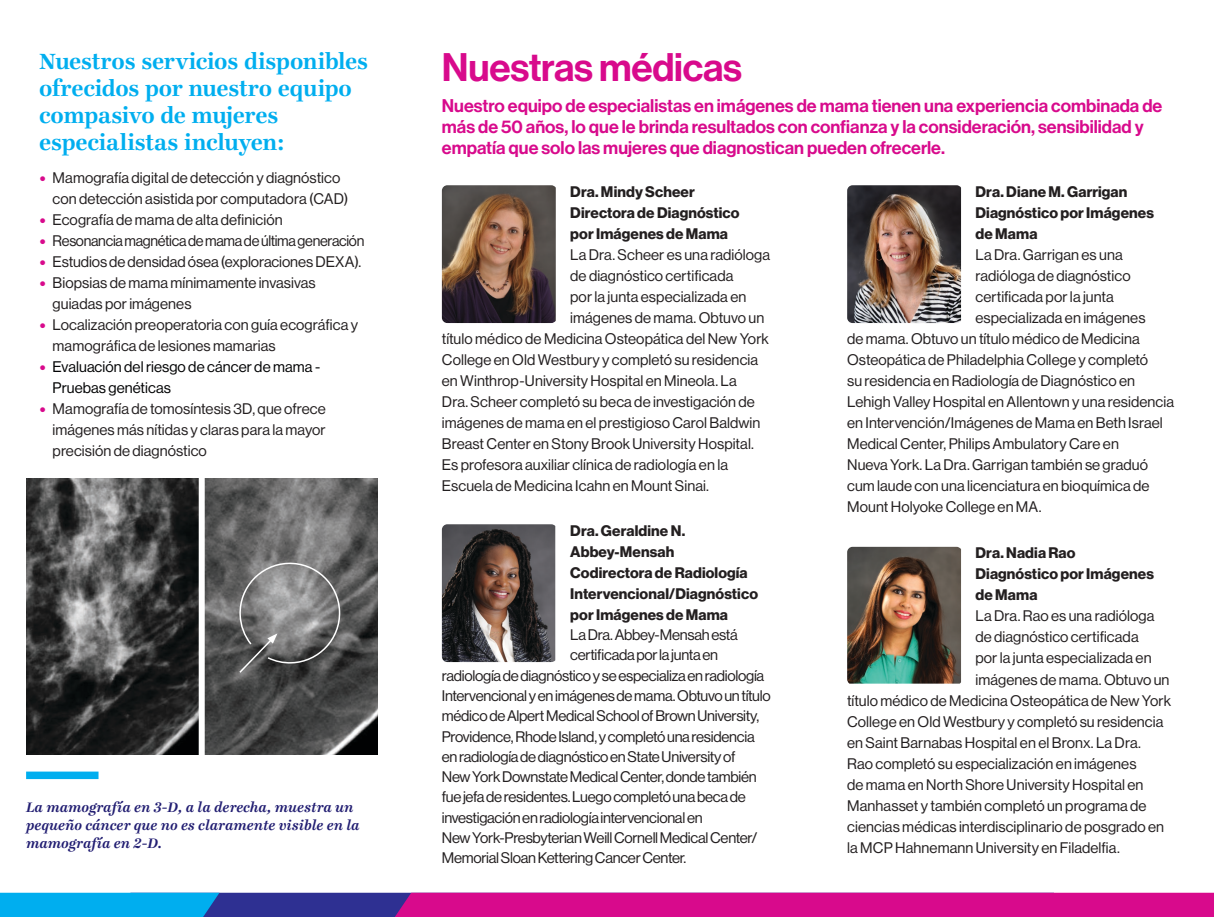
<style>
.page{position:relative;width:1214px;height:917px;background:#fff}
.page>*{position:absolute;margin:0;border:0;box-sizing:border-box;transform-origin:0 0}
.t1{font:39px "N Haas Grotesk DS Pro 65 Md";letter-spacing:-.005em;color:#d80a8c}
.t2{font:700 24px/27px "Ingeborg";letter-spacing:-.005em;color:#00aeef}
.t3{font:18px/21px "N Haas Grotesk DS Pro 65 Md";color:#d80a8c}
.t4{font:15px/21px "N Haas Grotesk DS Pro 55 Rg";letter-spacing:.005em;color:#231f20}
.t5{font:15px "N Haas Grotesk DS Pro 55 Rg";letter-spacing:-.02em;color:#231f20}
.t6{font:15px/21px "N Haas Grotesk DS Pro 75 Bd";letter-spacing:.01em;color:#231f20}
.t7{font:italic 700 15px/18px "Ingeborg";color:#221e72}
.t8{font:15px "N Haas Grotesk DS Pro 55 Rg";letter-spacing:.005em;color:#020304}
.t9{font:15px "N Haas Grotesk DS Pro 55 Rg";letter-spacing:-.015em;color:#231f20}
.s1{font-family:"Faricy New";color:#d80a8c}
</style>
<div class="page">
<img style="left:26px;top:478px;width:351px;height:276px">
<div style="left:199px;top:473px;width:6px;height:284px;background:#fff"></div>
<div style="left:26px;top:771px;width:72px;height:7px;background:#00aeef"></div>
<svg style="left:238px;top:562px;width:102px;height:112px;background:#7a7a7a"></svg>
<img style="left:442px;top:185px;width:113px;height:138px">
<img style="left:847px;top:185px;width:113px;height:138px">
<img style="left:442px;top:524px;width:113px;height:137px">
<img style="left:847px;top:546px;width:113px;height:137px">
<svg style="left:0;top:892px;width:1214px;height:25px;background:#9931a0"></svg>
<p class="t2" style="left:39px;top:48px;width:331px">Nuestros servicios disponibles ofrecidos por nuestro equipo compasivo de mujeres especialistas incluyen:</p>
<p class="t4" style="left:53px;top:167px;width:297px;text-indent:-14px"><span class="s1">•</span> Mamografía digital de detección y diagnóstico con detección asistida por computadora (CAD)</p>
<p class="t4" style="left:39px;top:209px;width:245px"><span class="s1">•</span> Ecografía de mama de alta definición</p>
<p class="t5" style="left:39px;top:232px;width:327px"><span class="s1">•</span> Resonancia magnética de mama de última generación</p>
<p class="t4" style="left:39px;top:251px;width:324px"><span class="s1">•</span> Estudios de densidad ósea (exploraciones DEXA).</p>
<p class="t4" style="left:53px;top:272px;width:265px;text-indent:-14px"><span class="s1">•</span> Biopsias de mama mínimamente invasivas guiadas por imágenes</p>
<p class="t4" style="left:53px;top:314px;width:307px;text-indent:-14px"><span class="s1">•</span> Localización preoperatoria con guía ecográfica y mamográfica de lesiones mamarias</p>
<p class="t8" style="left:39px;top:358px;width:282px"><span class="s1">•</span> Evaluación del riesgo de cáncer de mama -</p>
<p class="t8" style="left:53px;top:379px;width:120px">Pruebas genéticas</p>
<p class="t4" style="left:53px;top:398px;width:274px;text-align:justify;text-indent:-14px"><span class="s1">•</span> Mamografía de tomosíntesis 3D, que ofrece imágenes más nítidas y claras para la mayor precisión de diagnóstico</p>
<p class="t7" style="left:26px;top:798px;width:335px">La mamografía en 3-D, a la derecha, muestra un pequeño cáncer que no es claramente visible en la mamografía en 2-D.</p>
<p class="t1" style="left:442px;top:45px;width:302px">Nuestras médicas</p>
<p class="t3" style="left:442px;top:95px;width:722px">Nuestro equipo de especialistas en imágenes de mama tienen una experiencia combinada de más de 50 años, lo que le brinda resultados con confianza y la consideración, sensibilidad y empatía que solo las mujeres que diagnostican pueden ofrecerle.</p>
<p class="t6" style="left:570px;top:181px;width:126px">Dra. Mindy Scheer</p>
<p class="t6" style="left:570px;top:202px;width:171px">Directora de Diagnóstico</p>
<p class="t6" style="left:570px;top:223px;width:159px">por Imágenes de Mama</p>
<p class="t4" style="left:570px;top:244px;width:201px">La Dra. Scheer es una radióloga de diagnóstico certificada</p>
<p class="t4" style="left:570px;top:286px;width:178px">por la junta especializada en</p>
<p class="t4" style="left:570px;top:307px;width:195px">imágenes de mama. Obtuvo un</p>
<p class="t4" style="left:442px;top:328px;width:328px">título médico de Medicina Osteopática del New York</p>
<p class="t4" style="left:442px;top:349px;width:318px">College en Old Westbury y completó su residencia</p>
<p class="t4" style="left:442px;top:370px;width:296px">en Winthrop-University Hospital en Mineola. La</p>
<p class="t4" style="left:442px;top:391px;width:314px">Dra. Scheer completó su beca de investigación de</p>
<p class="t4" style="left:442px;top:412px;width:320px">imágenes de mama en el prestigioso Carol Baldwin</p>
<p class="t4" style="left:442px;top:433px;width:313px">Breast Center en Stony Brook University Hospital.</p>
<p class="t4" style="left:442px;top:454px;width:287px">Es profesora auxiliar clínica de radiología en la</p>
<p class="t4" style="left:442px;top:475px;width:268px">Escuela de Medicina Icahn en Mount Sinai.</p>
<p class="t6" style="left:570px;top:520px;width:116px">Dra. Geraldine N.</p>
<p class="t6" style="left:570px;top:541px;width:106px">Abbey-Mensah</p>
<p class="t6" style="left:570px;top:562px;width:189px">Codirectora de Radiología<br>Intervencional/Diagnóstico por Imágenes de Mama</p>
<p class="t9" style="left:570px;top:626px;width:169px">La Dra. Abbey-Mensah está</p>
<p class="t5" style="left:570px;top:646px;width:149px">certificada por la junta en</p>
<p class="t5" style="left:442px;top:666px;width:324px">radiología de diagnóstico y se especializa en radiología</p>
<p class="t5" style="left:442px;top:687px;width:330px">Intervencional y en imágenes de mama. Obtuvo un título</p>
<p class="t5" style="left:442px;top:707px;width:319px">médico de Alpert Medical School of Brown University,</p>
<p class="t5" style="left:442px;top:727px;width:314px">Providence, Rhode Island, y completó una residencia</p>
<p class="t5" style="left:442px;top:747px;width:295px">en radiología de diagnóstico en State University of</p>
<p class="t5" style="left:442px;top:768px;width:316px">New York Downstate Medical Center, donde también</p>
<p class="t5" style="left:442px;top:788px;width:305px">fue jefa de residentes. Luego completó una beca de</p>
<p class="t5" style="left:442px;top:808px;width:262px">investigación en radiología intervencional en</p>
<p class="t5" style="left:442px;top:828px;width:317px">New York-Presbyterian Weill Cornell Medical Center/</p>
<p class="t5" style="left:442px;top:849px;width:246px">Memorial Sloan Kettering Cancer Center.</p>
<p class="t6" style="left:975px;top:181px;width:180px">Dra. Diane M. Garrigan<br>Diagnóstico por Imágenes de Mama</p>
<p class="t4" style="left:975px;top:244px;width:149px">La Dra. Garrigan es una</p>
<p class="t4" style="left:975px;top:265px;width:157px">radióloga de diagnóstico</p>
<p class="t4" style="left:975px;top:286px;width:140px">certificada por la junta</p>
<p class="t4" style="left:975px;top:307px;width:171px">especializada en imágenes</p>
<p class="t4" style="left:847px;top:328px;width:294px">de mama. Obtuvo un título médico de Medicina</p>
<p class="t4" style="left:847px;top:349px;width:302px">Osteopática de Philadelphia College y completó</p>
<p class="t4" style="left:847px;top:370px;width:328px">su residencia en Radiología de Diagnóstico en Lehigh Valley Hospital en Allentown y una residencia en Intervención/Imágenes de Mama en Beth Israel Medical Center, Philips Ambulatory Care en</p>
<p class="t4" style="left:847px;top:454px;width:304px;text-align:justify">Nueva York. La Dra. Garrigan también se graduó cum laude con una licenciatura en bioquímica de Mount Holyoke College en MA.</p>
<p class="t6" style="left:975px;top:542px;width:180px">Dra. Nadia Rao<br>Diagnóstico por Imágenes de Mama</p>
<p class="t4" style="left:975px;top:605px;width:180px">La Dra. Rao es una radióloga</p>
<p class="t4" style="left:975px;top:626px;width:165px">de diagnóstico certificada</p>
<p class="t4" style="left:975px;top:647px;width:178px">por la junta especializada en</p>
<p class="t4" style="left:975px;top:668px;width:195px">imágenes de mama. Obtuvo un</p>
<p class="t4" style="left:847px;top:689px;width:325px">título médico de Medicina Osteopática de New York</p>
<p class="t4" style="left:847px;top:710px;width:318px">College en Old Westbury y completó su residencia</p>
<p class="t4" style="left:847px;top:731px;width:295px">en Saint Barnabas Hospital en el Bronx. La Dra.</p>
<p class="t4" style="left:847px;top:752px;width:318px">Rao completó su especialización en imágenes<br>de mama en North Shore University Hospital en Manhasset y también completó un programa de ciencias médicas interdisciplinario de posgrado en la MCP Hahnemann University en Filadelfia.</p>
</div>
